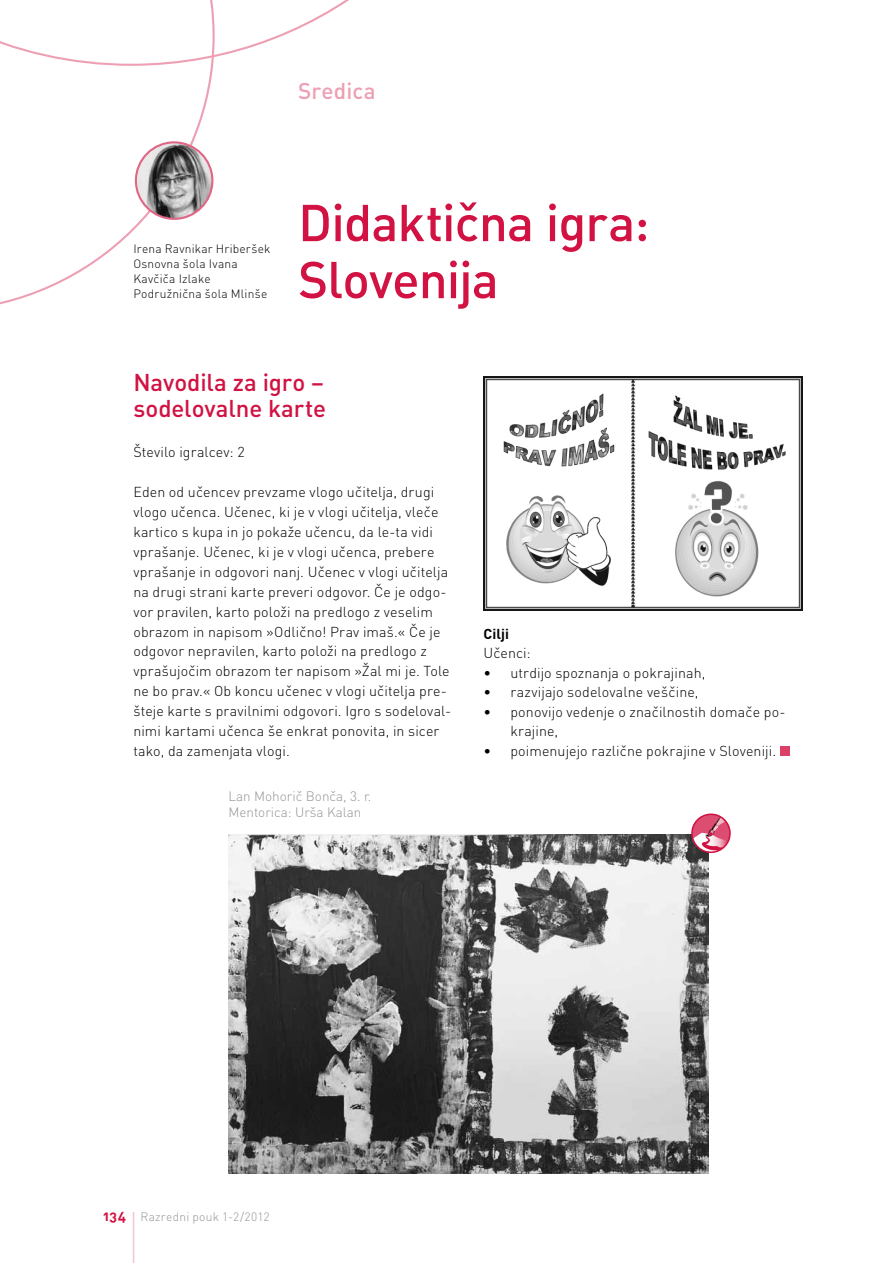
<style>
.page{position:relative;width:893px;height:1263px;background:#fff}
.page>*{position:absolute;margin:0;border:0;box-sizing:border-box;transform-origin:0 0}
.t1{font:51px/57px "DINCE Medium Alternate";letter-spacing:-.015em;color:#d11242}
.t2{font:24px/26px "DINCE Medium Alternate";letter-spacing:-.005em;color:#d11242}
.t3{font:22.5px "DINCE Medium Alternate";letter-spacing:.005em;color:#eda0b3}
.t4{font:300 14.25px/20px "DINP";letter-spacing:.01em;color:#000}
.t5{font:700 14.25px "DINP";letter-spacing:.01em;color:#000}
.t6{font:300 13.5px/16.2px "DINP";color:#939598}
.t7{font:300 12px/15px "DINP";letter-spacing:.02em;color:#000}
.t8{font:300 12px "DINP";letter-spacing:.02em;color:#939598}
.s1{font-family:"DINCE Bold Alternate";font-weight:400;font-size:14.25px;color:#d11242}
</style>
<div class="page">
<svg style="left:0;top:67px;width:214px;height:238px"></svg>
<svg style="left:0;top:0;width:349px;height:67px"></svg>
<hr style="left:133px;top:1212px;width:1px;height:51px;background:#f4c4d0">
<div style="left:780px;top:746px;width:10px;height:10px;background:#db4167"></div>
<img style="left:136px;top:142px;width:76px;height:77px;border-radius:38px">
<div style="left:135px;top:141px;width:78px;height:79px;border:2px solid #e16584;border-radius:50%"></div>
<img style="left:483px;top:376px;width:319px;height:234px">
<img style="left:228px;top:834px;width:480px;height:340px">
<svg style="left:688px;top:813px;width:43px;height:44px"></svg>
<h3 class="t3" style="left:298px;top:76px;width:79px">Sredica</h3>
<p class="t7" style="left:133px;top:241px;width:139px">Irena Ravnikar Hriberšek<br>Osnovna šola Ivana<br>Kavčiča Izlake<br>Podružnična šola Mlinše</p>
<h1 class="t1" style="left:298px;top:192px;width:353px">Didaktična igra:<br>Slovenija</h1>
<h2 class="t2" style="left:133px;top:369px;width:194px">Navodila za igro – sodelovalne karte</h2>
<p class="t4" style="left:133px;top:442px;width:113px">Število igralcev: 2</p>
<p class="t4" style="left:133px;top:482px;width:319px">Eden od učencev prevzame vlogo učitelja, drugi vlogo učenca. Učenec, ki je v vlogi učitelja, vleče kartico s kupa in jo pokaže učencu, da le-ta vidi vprašanje. Učenec, ki je v vlogi učenca, prebere vprašanje in odgovori nanj. Učenec v vlogi učitelja na drugi strani karte preveri odgovor. Če je odgo&shy;vor pravilen, karto položi na predlogo z veselim obrazom in napisom »Odlično! Prav imaš.« Če je odgovor nepravilen, karto položi na predlogo z vprašujočim obrazom ter napisom »Žal mi je. Tole ne bo prav.« Ob koncu učenec v vlogi učitelja pre&shy;šteje karte s pravilnimi odgovori. Igro s sodeloval&shy;nimi kartami učenca še enkrat ponovita, in sicer tako, da zamenjata vlogi.</p>
<p class="t6" style="left:228px;top:788px;width:145px">Lan Mohorič Bonča, 3. r.<br>Mentorica: Urša Kalan</p>
<p class="t5" style="left:483px;top:624px;width:27px">Cilji</p>
<p class="t4" style="left:483px;top:643px;width:49px">Učenci:</p>
<p class="t4" style="left:483px;top:662px;width:224px">• utrdijo spoznanja o pokrajinah,</p>
<p class="t4" style="left:483px;top:682px;width:217px">• razvijajo sodelovalne veščine,</p>
<p class="t4" style="left:510px;top:702px;width:277px;line-height:19.5px;text-indent:-27px">• ponovijo vedenje o značilnostih domače po&shy;krajine,</p>
<p class="t4" style="left:483px;top:740px;width:294px">• poimenujejo različne pokrajine v Sloveniji.</p>
<p class="t8" style="left:103px;top:1209px;width:168px"><span class="s1">134</span> Razredni pouk 1-2/2012</p>
</div>
